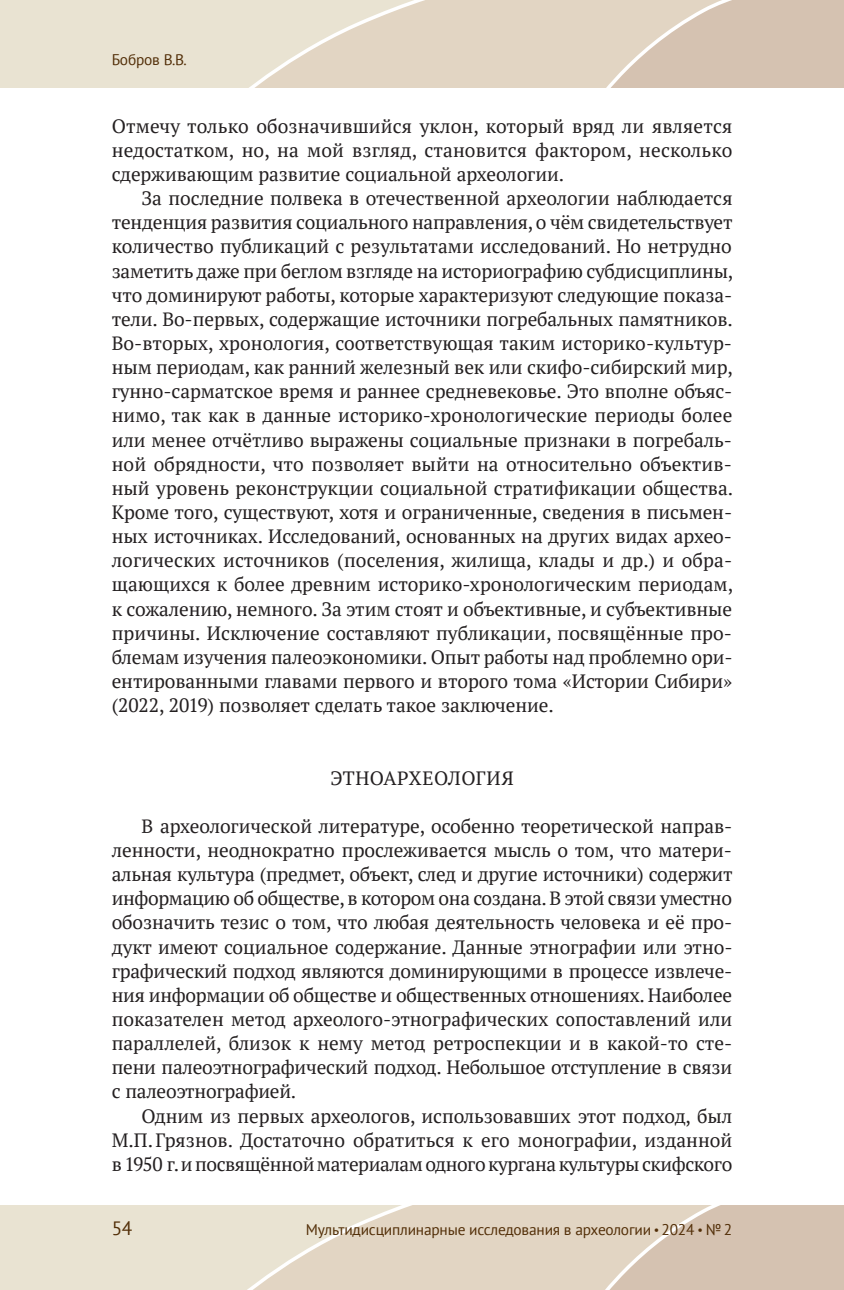
<style>
.page{position:relative;width:844px;height:1290px;background:#fff}
.page>*{position:absolute;margin:0;border:0;box-sizing:border-box;transform-origin:0 0}
.t1{font:19.25px/24.2px "PT Serif";letter-spacing:-.015em;color:#231f20;text-align:justify}
.t2{font:19.25px "PT Serif";letter-spacing:.015em;color:#231f20}
.t3{font:19.25px "PT Sans";color:#522e07}
.t4{font:15.4px "PT Sans";letter-spacing:-.015em;color:#522e07}
.s1{font-size:12.25px}
</style>
<div class="page">
<svg style="left:535px;top:0;width:308px;height:88px;background:#dacab9"></svg>
<svg style="left:0;top:0;width:535px;height:88px;background:#e6ddcc"></svg>
<svg style="left:535px;top:1205px;width:308px;height:85px;background:#dacab9"></svg>
<svg style="left:0;top:1205px;width:535px;height:85px;background:#e6ddcc"></svg>
<p class="t4" style="left:112px;top:50px;width:77px">Бобров В.В.</p>
<p class="t1" style="left:112px;top:114px;width:622px">Отмечу только обозначившийся уклон, который вряд ли является недостатком, но, на мой взгляд, становится фактором, несколько сдерживающим развитие социальной археологии.</p>
<p class="t1" style="left:112px;top:186px;width:623px;text-indent:30px">За последние полвека в отечественной археологии наблюдается тенденция развития социального направления, о чём свидетельствует количество публикаций с результатами исследований. Но нетрудно заметить даже при беглом взгляде на историографию субдисциплины, что доминируют работы, которые характеризуют следующие показа&shy;тели. Во‑первых, содержащие источники погребальных памятников.<br>Во‑вторых, хронология, соответствующая таким историко-культур&shy;ным периодам, как ранний железный век или скифо-сибирский мир, гунно-сарматское время и раннее средневековье. Это вполне объяс&shy;нимо, так как в данные историко-хронологические периоды более или менее отчётливо выражены социальные признаки в погребаль&shy;ной обрядности, что позволяет выйти на относительно объектив&shy;ный уровень реконструкции социальной стратификации общества.<br>Кроме того, существуют, хотя и ограниченные, сведения в письмен&shy;ных источниках. Исследований, основанных на других видах архео&shy;логических источников (поселения, жилища, клады и др.) и обра&shy;щающихся к более древним историко-хронологическим периодам, к сожалению, немного. За этим стоят и объективные, и субъективные причины. Исключение составляют публикации, посвящённые про&shy;блемам изучения палеоэкономики. Опыт работы над проблемно ори&shy;ентированными главами первого и второго тома «Истории Сибири» (2022, 2019) позволяет сделать такое заключение.</p>
<p class="t2" style="left:330px;top:765px;width:185px">ЭТНОАРХЕОЛОГИЯ</p>
<p class="t1" style="left:112px;top:814px;width:622px;text-indent:30px">В археологической литературе, особенно теоретической направ&shy;ленности, неоднократно прослеживается мысль о том, что матери&shy;альная культура (предмет, объект, след и другие источники) содержит информацию об обществе, в котором она создана. В этой связи уместно обозначить тезис о том, что любая деятельность человека и её про&shy;дукт имеют социальное содержание. Данные этнографии или этно&shy;графический подход являются доминирующими в процессе извлече&shy;ния информации об обществе и общественных отношениях. Наиболее показателен метод археолого-этнографических сопоставлений или параллелей, близок к нему метод ретроспекции и в какой‑то сте&shy;пени палеоэтнографический подход. Небольшое отступление в связи с палеоэтнографией.</p>
<p class="t1" style="left:112px;top:1103px;width:622px;text-indent:30px">Одним из первых археологов, использовавших этот подход, был М.П. Грязнов. Достаточно обратиться к его монографии, изданной в 1950 г. и посвящённой материалам одного кургана культуры скифского</p>
<p class="t3" style="left:112px;top:1216px;width:22px">54</p>
<p class="t4" style="left:305px;top:1220px;width:428px">Мультидисциплинарные исследования в археологии <span class="s1">•</span> 2024 <span class="s1">•</span> №2</p>
</div>
